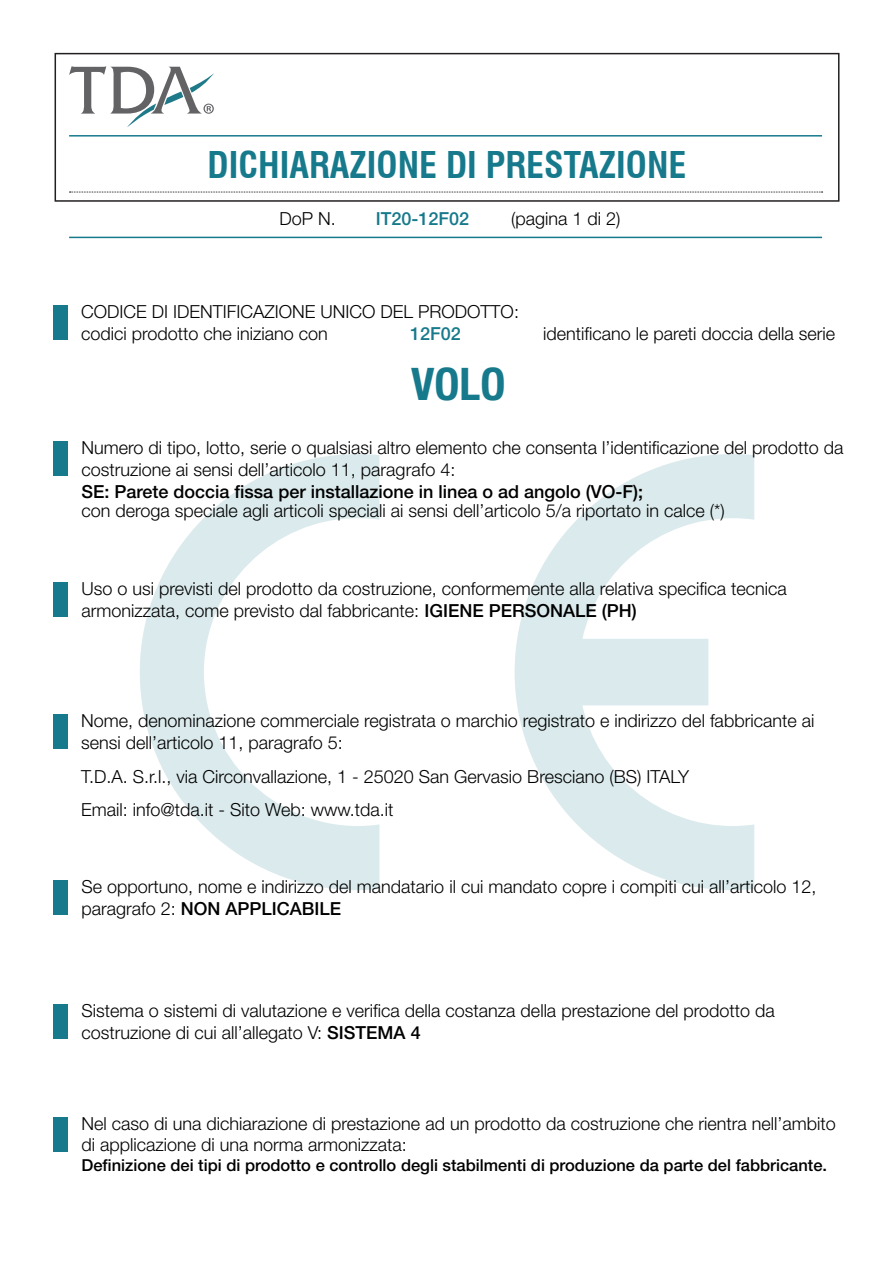
<style>
.page{position:relative;width:893px;height:1263px;background:#fff}
.page>*{position:absolute;margin:0;border:0;box-sizing:border-box;transform-origin:0 0}
.t1{font:700 condensed 45px "Helvetica Neue LT Pro";color:#177a8c}
.t2{font:700 condensed 36px "Swiss 721 BT";color:#177a8c}
.t3{font:300 18px/21.6px "Helvetica Neue LT Pro";color:#000}
.t4{font:500 18px "Helvetica Neue LT Pro";color:#000}
.t5{font:500 18px "Helvetica Neue LT Pro";color:#177a8c}
.t6{font:500 16.5px "Helvetica Neue LT Pro";color:#000}
.s1{font-weight:500}
</style>
<div class="page">
<svg style="left:140px;top:454px;width:239px;height:436px"></svg>
<svg style="left:515px;top:454px;width:239px;height:436px"></svg>
<div style="left:55px;top:53px;width:784px;height:149px;border:2px solid #231f20"></div>
<svg style="left:69px;top:66px;width:145px;height:61px"></svg>
<svg style="left:69px;top:192px;width:754px;height:1px"></svg>
<hr style="left:69px;top:135px;width:753px;height:2px;background:#177a8c">
<hr style="left:69px;top:237px;width:753px;height:1px;background:#177a8c">
<div style="left:54px;top:441px;width:14px;height:35px;background:#177a8c"></div>
<div style="left:54px;top:305px;width:14px;height:35px;background:#177a8c"></div>
<div style="left:54px;top:582px;width:14px;height:35px;background:#177a8c"></div>
<div style="left:53px;top:714px;width:15px;height:35px;background:#177a8c"></div>
<div style="left:54px;top:880px;width:14px;height:35px;background:#177a8c"></div>
<div style="left:54px;top:1004px;width:14px;height:35px;background:#177a8c"></div>
<div style="left:54px;top:1117px;width:14px;height:34px;background:#177a8c"></div>
<h2 class="t2" style="left:208px;top:143px;width:480px">DICHIARAZIONE DI PRESTAZIONE</h2>
<p class="t3" style="left:279px;top:208px;width:58px">DoP N.</p>
<p class="t5" style="left:376px;top:208px;width:95px">IT20-12F02</p>
<p class="t3" style="left:511px;top:208px;width:111px">(pagina 1 di 2)</p>
<p class="t3" style="left:81px;top:301px;width:439px">CODICE DI IDENTIFICAZIONE UNICO DEL PRODOTTO:</p>
<p class="t3" style="left:81px;top:322px;width:248px">codici prodotto che iniziano con</p>
<p class="t3" style="left:543px;top:322px;width:294px">identificano le pareti doccia della serie</p>
<p class="t5" style="left:410px;top:323px;width:52px">12F02</p>
<h1 class="t1" style="left:411px;top:357px;width:96px">VOLO</h1>
<p class="t3" style="left:82px;top:436px;width:763px">Numero di tipo, lotto, serie o qualsiasi altro elemento che consenta l’identificazione del prodotto da costruzione ai sensi dell’articolo 11, paragrafo 4:</p>
<p class="t3" style="left:82px;top:499px;width:645px">con deroga speciale agli articoli speciali ai sensi dell’articolo 5/a riportato in calce (*)</p>
<p class="t4" style="left:82px;top:480px;width:563px">SE: Parete doccia fissa per installazione in linea o ad angolo (VO-F);</p>
<p class="t3" style="left:82px;top:577px;width:707px">Uso o usi previsti del prodotto da costruzione, conformemente alla relativa specifica tecnica armonizzata, come previsto dal fabbricante: <span class="s1">IGIENE PERSONALE (PH)</span></p>
<p class="t3" style="left:81px;top:709px;width:735px">Nome, denominazione commerciale registrata o marchio registrato e indirizzo del fabbricante ai sensi dell’articolo 11, paragrafo 5:</p>
<p class="t3" style="left:81px;top:759px;width:610px;line-height:33.6px">T.D.A. S.r.l., via Circonvallazione, 1 - 25020 San Gervasio Bresciano (BS) ITALY<br>Email: info@tda.it - Sito Web: www.tda.it</p>
<p class="t3" style="left:82px;top:876px;width:736px">Se opportuno, nome e indirizzo del mandatario il cui mandato copre i compiti cui all’articolo 12, paragrafo 2: <span class="s1">NON APPLICABILE</span></p>
<p class="t3" style="left:82px;top:1000px;width:695px">Sistema o sistemi di valutazione e verifica della costanza della prestazione del prodotto da costruzione di cui all’allegato V: <span class="s1">SISTEMA 4</span></p>
<p class="t3" style="left:82px;top:1112px;width:756px">Nel caso di una dichiarazione di prestazione ad un prodotto da costruzione che rientra nell’ambito di applicazione di una norma armonizzata:</p>
<p class="t6" style="left:82px;top:1155px;width:747px">Definizione dei tipi di prodotto e controllo degli stabilmenti di produzione da parte del fabbricante.</p>
</div>
